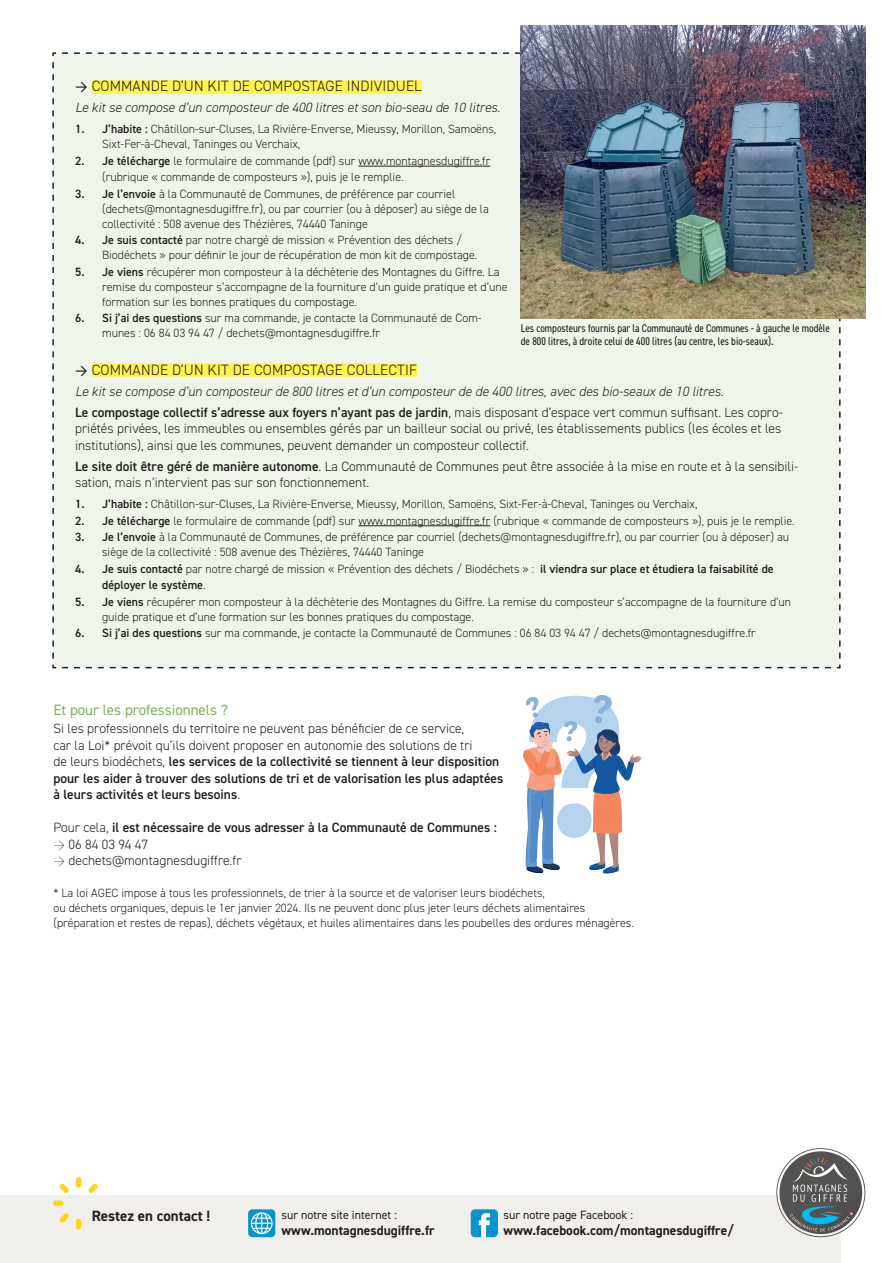
<style>
.page{position:relative;width:893px;height:1263px;background:#fff}
.page>*{position:absolute;margin:0;border:0;box-sizing:border-box;transform-origin:0 0}
.t1{font:300 15px "DIN2014";letter-spacing:.01em;color:#231f20}
.t2{font:15px "DIN2014";color:#80b15f}
.t3{font:700 15px "DIN2014";color:#231f20}
.t4{font:300 13.5px/16.5px "DIN2014";color:#231f20}
.t5{font:600 13.5px/16.5px "DIN2014";color:#231f20}
.t6{font:italic 300 13.5px/21px "DIN2014";color:#231f20}
.t7{font:700 13.5px "DIN2014";color:#231f20}
.t8{font:300 12px/15px "DIN2014";color:#231f20}
.t9{font:600 12px/16.5px "DIN2014";color:#231f20}
.t10{font:12px "DIN2014";color:#231f20}
.t11{font:condensed 11.25px/13.5px "DIN2014";color:#231f20}
.s1{font-weight:800}
.s2{font-weight:600}
.s3{font-weight:600;font-style:normal}
.s4{font-style:normal}
.s5{font-weight:300}
</style>
<div class="page">
<div style="left:52px;top:52px;width:789px;height:617px;background:#f0f5eb"></div>
<div style="left:0;top:1195px;width:840px;height:68px;background:#f1efec"></div>
<div style="left:76px;top:1177px;width:5px;height:11px;background:#fed41a;border-radius:3px"></div>
<div style="left:76px;top:1219px;width:5px;height:10px;background:#fed41a;border-radius:3px"></div>
<svg style="left:89px;top:1183px;width:9px;height:10px"></svg>
<svg style="left:60px;top:1213px;width:9px;height:10px"></svg>
<div style="left:53px;top:1200px;width:11px;height:6px;background:#fed41a;border-radius:3px"></div>
<svg style="left:60px;top:1183px;width:9px;height:10px"></svg>
<div style="left:248px;top:1209px;width:27px;height:28px;background:#0b93cf;border-radius:4px"></div>
<svg style="left:251px;top:1212px;width:22px;height:22px"></svg>
<div style="left:471px;top:1209px;width:27px;height:28px;background:#0b93cf;border-radius:4px"></div>
<svg style="left:479px;top:1213px;width:11px;height:24px"></svg>
<svg style="left:776px;top:1148px;width:89px;height:89px"></svg>
<img style="left:521px;top:26px;width:344px;height:292px">
<div style="left:92px;top:80px;width:330px;height:14px;background:#fff34f"></div>
<hr style="left:358px;top:166px;width:132px;height:1px;background:#231f20">
<div style="left:92px;top:363px;width:325px;height:14px;background:#fff34f"></div>
<hr style="left:358px;top:525px;width:132px;height:1px;background:#231f20">
<svg style="left:523px;top:695px;width:119px;height:179px"></svg>
<p class="t1" style="left:75px;top:77px;width:348px"><span class="s1">→</span> COMMANDE D’UN KIT DE COMPOSTAGE INDIVIDUEL</p>
<p class="t6" style="left:75px;top:97px;width:427px">Le kit se compose d’un composteur de 400 litres et son bio-seau de 10 litres.</p>
<p class="t8" style="left:102px;top:122px;width:396px;text-indent:-27px"><span class="s2">1. J’habite :</span> Châtillon-sur-Cluses, La Rivière-Enverse, Mieussy, Morillon, Samoëns,<br>Sixt-Fer-à-Cheval, Taninges ou Verchaix,</p>
<p class="t8" style="left:102px;top:153px;width:390px;line-height:16.5px;text-indent:-27px"><span class="s2">2. Je télécharge</span> le formulaire de commande (pdf) sur www.montagnesdugiffre.fr (rubrique « commande de composteurs »), puis je le remplie.</p>
<p class="t8" style="left:102px;top:186px;width:388px;text-indent:-27px"><span class="s2">3. Je l’envoie</span> à la Communauté de Communes, de préférence par courriel (dechets@montagnesdugiffre.fr), ou par courrier (ou à déposer) au siège de la collectivité : 508 avenue des Thézières, 74440 Taninge</p>
<p class="t8" style="left:102px;top:233px;width:377px;text-indent:-27px"><span class="s2">4. Je suis contacté</span> par notre chargé de mission « Prévention des déchets /<br>Biodéchets » pour définir le jour de récupération de mon kit de compostage.</p>
<p class="t8" style="left:102px;top:264px;width:407px;text-indent:-27px"><span class="s2">5. Je viens</span> récupérer mon composteur à la déchèterie des Montagnes du Giffre. La remise du composteur s’accompagne de la fourniture d’un guide pratique et d’une formation sur les bonnes pratiques du compostage.</p>
<p class="t8" style="left:102px;top:311px;width:381px;text-indent:-27px"><span class="s2">6. Si j’ai des questions</span> sur ma commande, je contacte la Communauté de Com&shy;munes : 06 84 03 94 47 / dechets@montagnesdugiffre.fr</p>
<p class="t1" style="left:75px;top:360px;width:343px"><span class="s1">→</span> COMMANDE D’UN KIT DE COMPOSTAGE COLLECTIF</p>
<p class="t6" style="left:75px;top:380px;width:709px">Le kit se compose d’un composteur de 800 litres et d’un composteur de de 400 litres, avec des bio-seaux de 10 litres.<br><span class="s3">Le compostage collectif s’adresse aux foyers n’ayant pas de jardin</span><span class="s4">, mais disposant d’espace vert commun suffisant. Les copro-</span></p>
<p class="t4" style="left:75px;top:420px;width:708px">priétés privées, les immeubles ou ensembles gérés par un bailleur social ou privé, les établissements publics (les écoles et les institutions), ainsi que les communes, peuvent demander un composteur collectif.</p>
<p class="t4" style="left:75px;top:458px;width:725px"><span class="s2">Le site doit être géré de manière autonome</span>. La Communauté de Communes peut être associée à la mise en route et à la sensibili&shy;sation, mais n’intervient pas sur son fonctionnement.</p>
<p class="t8" style="left:75px;top:496px;width:624px"><span class="s2">1. J’habite :</span> Châtillon-sur-Cluses, La Rivière-Enverse, Mieussy, Morillon, Samoëns, Sixt-Fer-à-Cheval, Taninges ou Verchaix,</p>
<p class="t8" style="left:75px;top:513px;width:721px"><span class="s2">2. Je télécharge</span> le formulaire de commande (pdf) sur www.montagnesdugiffre.fr (rubrique « commande de composteurs »), puis je le remplie.</p>
<p class="t8" style="left:102px;top:529px;width:688px;text-indent:-27px"><span class="s2">3. Je l’envoie</span> à la Communauté de Communes, de préférence par courriel (dechets@montagnesdugiffre.fr), ou par courrier (ou à déposer) au siège de la collectivité : 508 avenue des Thézières, 74440 Taninge</p>
<p class="t9" style="left:102px;top:560px;width:673px;text-indent:-27px">4. Je suis contacté <span class="s5">par notre chargé de mission « Prévention des déchets / Biodéchets » :</span> il viendra sur place et étudiera la faisabilité de déployer le système<span class="s5">.</span></p>
<p class="t8" style="left:102px;top:594px;width:691px;text-indent:-27px"><span class="s2">5. Je viens</span> récupérer mon composteur à la déchèterie des Montagnes du Giffre. La remise du composteur s’accompagne de la fourniture d’un guide pratique et d’une formation sur les bonnes pratiques du compostage.</p>
<p class="t8" style="left:75px;top:625px;width:682px"><span class="s2">6. Si j’ai des questions</span> sur ma commande, je contacte la Communauté de Communes : 06 84 03 94 47 / dechets@montagnesdugiffre.fr</p>
<p class="t11" style="left:521px;top:321px;width:310px">Les composteurs fournis par la Communauté de Communes - à gauche le modèle de 800 litres, à droite celui de 400 litres (au centre, les bio-seaux).</p>
<p class="t2" style="left:53px;top:700px;width:176px">Et pour les professionnels ?</p>
<p class="t5" style="left:53px;top:720px;width:451px"><span class="s5">Si les professionnels du territoire ne peuvent pas bénéficier de ce service,<br>car la Loi* prévoit qu’ils doivent proposer en autonomie des solutions de tri<br>de leurs biodéchets,</span> les services de la collectivité se tiennent à leur disposition pour les aider à trouver des solutions de tri et de valorisation les plus adaptées à leurs activités et leurs besoins<span class="s5">.</span></p>
<p class="t5" style="left:53px;top:819px;width:445px"><span class="s5">Pour cela,</span> il est nécessaire de vous adresser à la Communauté de Communes :</p>
<p class="t4" style="left:53px;top:836px;width:96px">→ 06 84 03 94 47</p>
<p class="t4" style="left:53px;top:852px;width:190px">→ dechets@montagnesdugiffre.fr</p>
<p class="t8" style="left:53px;top:885px;width:582px">* La loi AGEC impose à tous les professionnels, de trier à la source et de valoriser leurs biodéchets,<br>ou déchets organiques, depuis le 1er janvier 2024. Ils ne peuvent donc plus jeter leurs déchets alimentaires (préparation et restes de repas), déchets végétaux, et huiles alimentaires dans les poubelles des ordures ménagères.</p>
<p class="t3" style="left:92px;top:1206px;width:120px">Restez en contact !</p>
<p class="t10" style="left:281px;top:1207px;width:117px">sur notre site internet :</p>
<p class="t7" style="left:281px;top:1221px;width:155px">www.montagnesdugiffre.fr</p>
<p class="t10" style="left:504px;top:1207px;width:131px">sur notre page Facebook :</p>
<p class="t7" style="left:504px;top:1221px;width:232px">www.facebook.com/montagnesdugiffre/</p>
</div>
